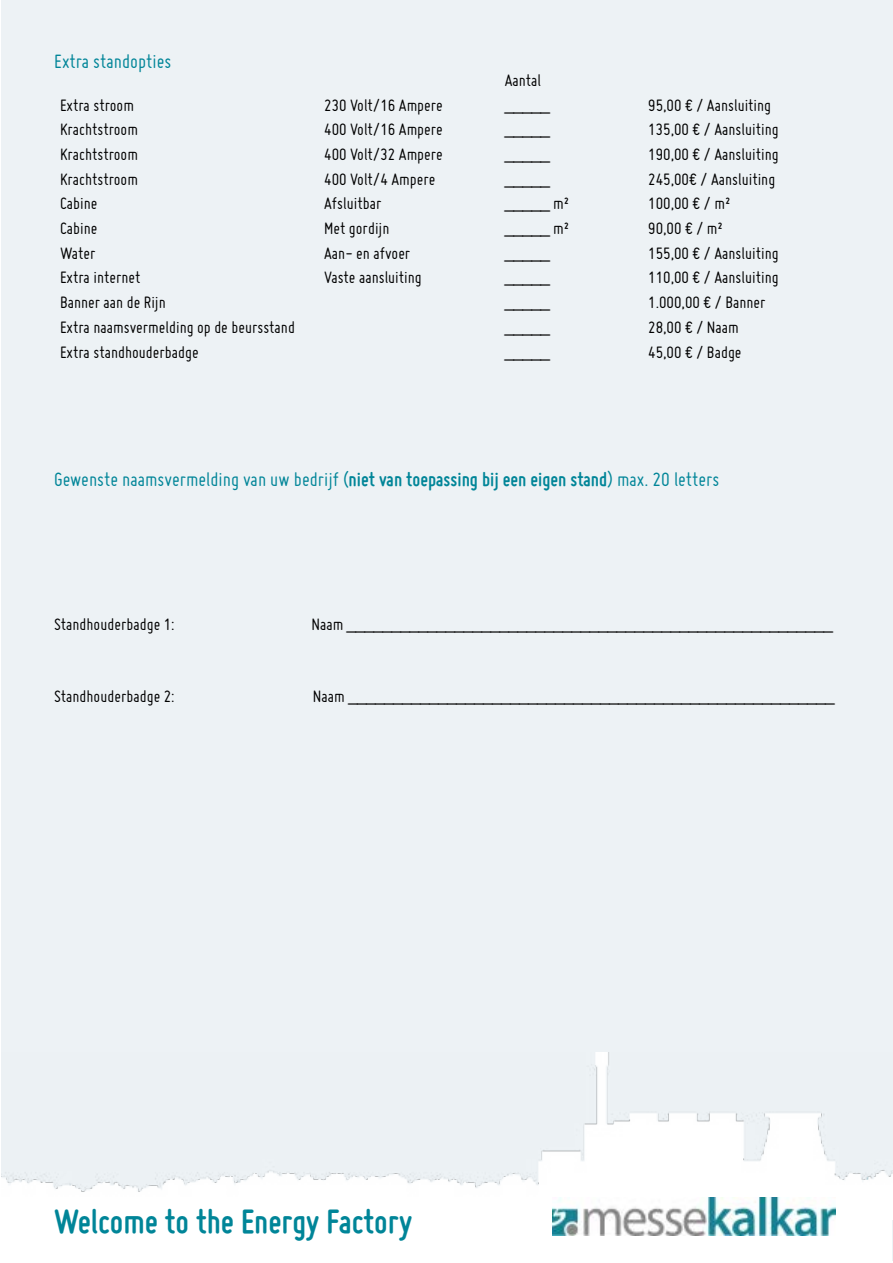
<style>
.page{position:relative;width:893px;height:1263px;background:#fff}
.page>*{position:absolute;margin:0;border:0;box-sizing:border-box;transform-origin:0 0}
.t1{font:700 36px "Miso";color:#008598}
.t2{font:21px "Miso";color:#008598}
.t3{font:18px "Miso";color:#000}
.s1{font-weight:700}
</style>
<div class="page">
<div style="left:1px;top:0;width:892px;height:1260px;background:#edf2f5"></div>
<img style="left:1px;top:1053px;width:892px;height:167px">
<div style="left:1px;top:1210px;width:891px;height:53px;background:#fff"></div>
<img style="left:553px;top:1197px;width:283px;height:38px">
<p class="t2" style="left:54px;top:49px;width:118px">Extra standopties</p>
<p class="t3" style="left:505px;top:70px;width:38px">Aantal</p>
<p class="t3" style="left:60px;top:95px;width:76px">Extra stroom</p>
<p class="t3" style="left:324px;top:95px;width:120px">230 Volt/16 Ampere</p>
<p class="t3" style="left:505px;top:95px;width:46px">_____</p>
<p class="t3" style="left:648px;top:95px;width:124px">95,00 € / Aansluiting</p>
<p class="t3" style="left:60px;top:119px;width:80px">Krachtstroom</p>
<p class="t3" style="left:324px;top:119px;width:120px">400 Volt/16 Ampere</p>
<p class="t3" style="left:505px;top:119px;width:46px">_____</p>
<p class="t3" style="left:648px;top:119px;width:132px">135,00 € / Aansluiting</p>
<p class="t3" style="left:60px;top:144px;width:80px">Krachtstroom</p>
<p class="t3" style="left:324px;top:144px;width:120px">400 Volt/32 Ampere</p>
<p class="t3" style="left:505px;top:144px;width:46px">_____</p>
<p class="t3" style="left:648px;top:144px;width:132px">190,00 € / Aansluiting</p>
<p class="t3" style="left:60px;top:169px;width:80px">Krachtstroom</p>
<p class="t3" style="left:324px;top:169px;width:113px">400 Volt/4 Ampere</p>
<p class="t3" style="left:505px;top:169px;width:46px">_____</p>
<p class="t3" style="left:648px;top:169px;width:129px">245,00€ / Aansluiting</p>
<p class="t3" style="left:60px;top:193px;width:39px">Cabine</p>
<p class="t3" style="left:324px;top:193px;width:59px">Afsluitbar</p>
<p class="t3" style="left:505px;top:193px;width:66px">_____ m²</p>
<p class="t3" style="left:648px;top:193px;width:84px">100,00 € / m²</p>
<p class="t3" style="left:60px;top:218px;width:39px">Cabine</p>
<p class="t3" style="left:324px;top:218px;width:67px">Met gordijn</p>
<p class="t3" style="left:505px;top:218px;width:66px">_____ m²</p>
<p class="t3" style="left:648px;top:218px;width:76px">90,00 € / m²</p>
<p class="t3" style="left:60px;top:243px;width:37px">Water</p>
<p class="t3" style="left:324px;top:243px;width:88px">Aan- en afvoer</p>
<p class="t3" style="left:505px;top:243px;width:46px">_____</p>
<p class="t3" style="left:648px;top:243px;width:132px">155,00 € / Aansluiting</p>
<p class="t3" style="left:60px;top:267px;width:82px">Extra internet</p>
<p class="t3" style="left:324px;top:267px;width:99px">Vaste aansluiting</p>
<p class="t3" style="left:505px;top:267px;width:46px">_____</p>
<p class="t3" style="left:648px;top:267px;width:132px">110,00 € / Aansluiting</p>
<p class="t3" style="left:60px;top:292px;width:107px">Banner aan de Rijn</p>
<p class="t3" style="left:505px;top:292px;width:46px">_____</p>
<p class="t3" style="left:648px;top:292px;width:119px">1.000,00 € / Banner</p>
<p class="t3" style="left:60px;top:317px;width:236px">Extra naamsvermelding op de beursstand</p>
<p class="t3" style="left:505px;top:317px;width:46px">_____</p>
<p class="t3" style="left:648px;top:317px;width:92px">28,00 € / Naam</p>
<p class="t3" style="left:60px;top:342px;width:140px">Extra standhouderbadge</p>
<p class="t3" style="left:505px;top:342px;width:46px">_____</p>
<p class="t3" style="left:648px;top:342px;width:95px">45,00 € / Badge</p>
<p class="t2" style="left:54px;top:468px;width:667px">Gewenste naamsvermelding van uw bedrijf (<span class="s1">niet van toepassing bij een eigen stand</span>) max. 20 letters</p>
<p class="t3" style="left:54px;top:614px;width:122px">Standhouderbadge 1:</p>
<p class="t3" style="left:311px;top:614px;width:523px">Naam ______________________________________________________</p>
<p class="t3" style="left:54px;top:686px;width:122px">Standhouderbadge 2:</p>
<p class="t3" style="left:313px;top:686px;width:523px">Naam ______________________________________________________</p>
<h1 class="t1" style="left:54px;top:1201px;width:360px">Welcome to the Energy Factory</h1>
</div>
